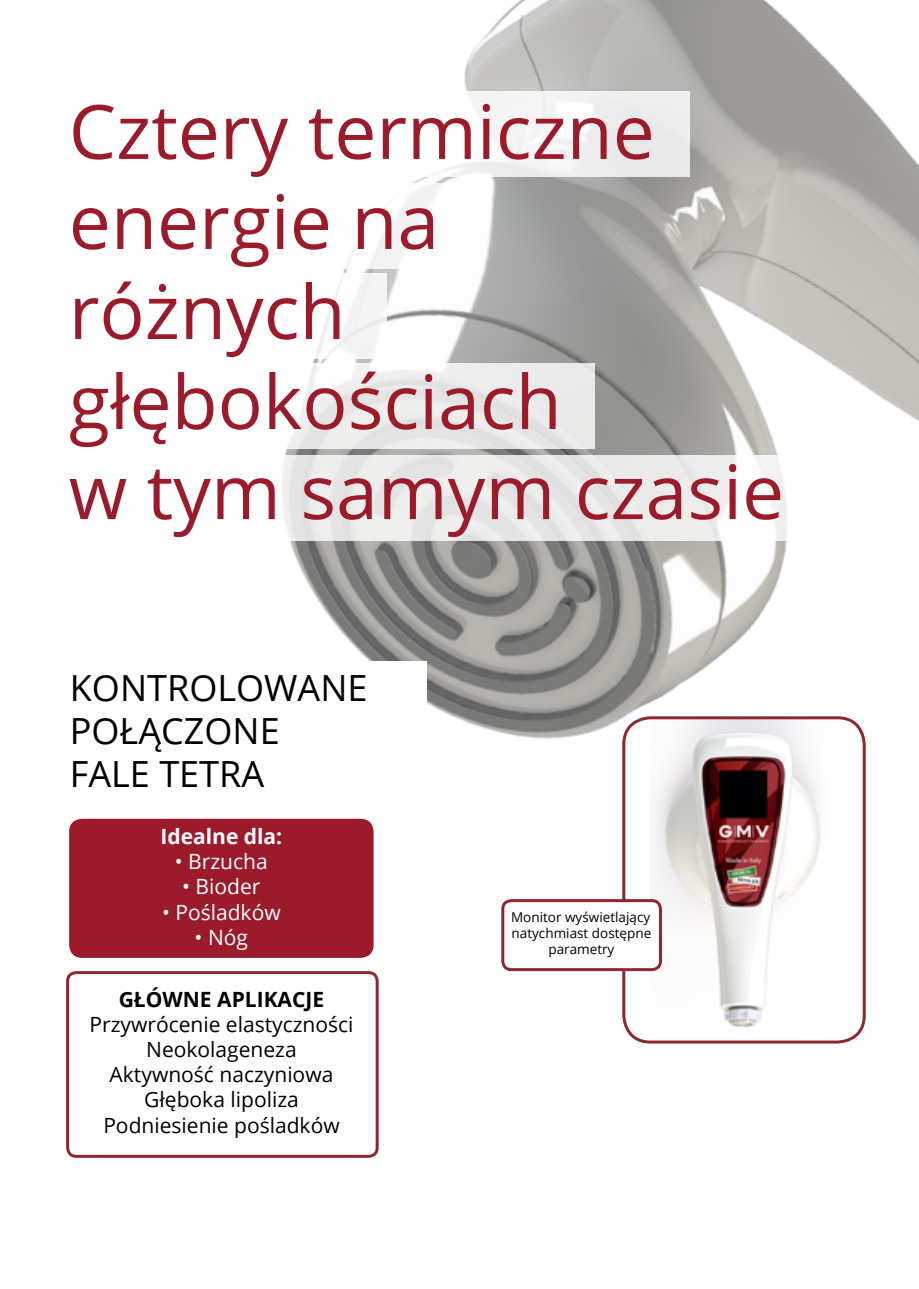
<style>
.page{position:relative;width:919px;height:1289px;background:#fff}
.page>*{position:absolute;margin:0;border:0;box-sizing:border-box;transform-origin:0 0}
.t1{font:75px/90px "Open Sans";color:#9c1b2b}
.t2{font:36px/43.2px "Open Sans";color:#000}
.t3{font:21px/25.2px "Open Sans";color:#000;text-align:center}
.t4{font:21px "Open Sans";color:#fff}
.t5{font:700 21px "Open Sans";color:#000}
.t6{font:700 21px "Open Sans";color:#fff}
.t7{font:13.5px/16.2px "Open Sans";color:#000;text-align:center}
</style>
<div class="page">
<img style="left:285px;top:0;width:633px;height:854px">
<div style="left:69px;top:818px;width:304px;height:139px;background:#9c1b2b;border-radius:13px"></div>
<div style="left:66px;top:971px;width:312px;height:186px;border:3px solid #8e282f;border-radius:9px"></div>
<img style="left:649px;top:720px;width:189px;height:308px">
<div style="left:622px;top:716px;width:243px;height:327px;border:3px solid #8e282f;border-radius:27px"></div>
<div style="left:67px;top:741px;width:288px;height:56px;background:#fff"></div>
<div style="left:67px;top:661px;width:359px;height:57px;background:#fff"></div>
<div style="left:67px;top:702px;width:288px;height:56px;background:#fff"></div>
<div style="left:56px;top:91px;width:633px;height:85px;background:linear-gradient(to right,#fff,#f0f0ef)"></div>
<div style="left:56px;top:183px;width:412px;height:86px;background:#fff"></div>
<div style="left:56px;top:273px;width:330px;height:86px;background:#fff"></div>
<svg style="left:285px;top:363px;width:309px;height:86px;fill:#ebebea"></svg>
<svg style="left:282px;top:455px;width:526px;height:86px;fill:#ececeb"></svg>
<div style="left:502px;top:900px;width:158px;height:69px;background:#fff;border-radius:9px"></div>
<div style="left:501px;top:899px;width:161px;height:72px;border:3px solid #8e282f;border-radius:9px"></div>
<h1 class="t1" style="left:69px;top:85px;width:716px">Cztery termiczne energie na<br>różnych głębokościach<br>w tym samym czasie</h1>
<h2 class="t2" style="left:70px;top:665px;width:299px">KONTROLOWANE<br>POŁĄCZONE<br>FALE TETRA</h2>
<p class="t6" style="left:160px;top:821px;width:123px">Idealne dla:</p>
<p class="t4" style="left:175px;top:847px;width:94px">• Brzucha</p>
<p class="t4" style="left:182px;top:872px;width:80px">• Bioder</p>
<p class="t4" style="left:162px;top:897px;width:120px">• Pośladków</p>
<p class="t4" style="left:195px;top:922px;width:55px">• Nóg</p>
<p class="t5" style="left:119px;top:984px;width:207px">GŁÓWNE APLIKACJE</p>
<p class="t3" style="left:89px;top:1010px;width:265px">Przywrócenie elastyczności<br>Neokolageneza<br>Aktywność naczyniowa<br>Głęboka lipoliza<br>Podniesienie pośladków</p>
<p class="t7" style="left:511px;top:908px;width:142px">Monitor wyświetlający natychmiast dostępne parametry</p>
</div>
